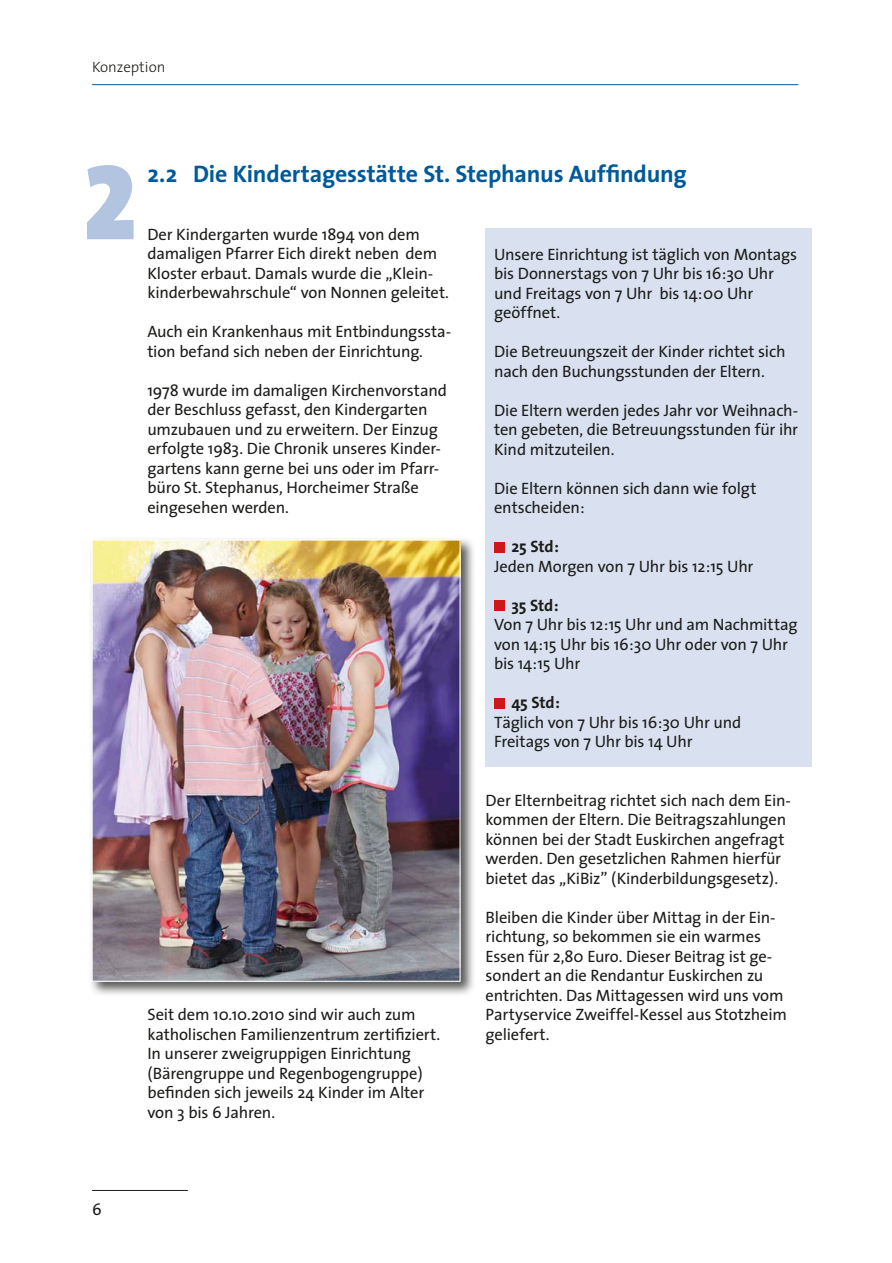
<style>
.page{position:relative;width:892px;height:1263px;background:#fff}
.page>*{position:absolute;margin:0;border:0;box-sizing:border-box;transform-origin:0 0}
.t1{font:108px "The Sans Black Caps";color:#b3c4e1}
.t2{font:700 24px "The Sans";letter-spacing:-.01em;color:#005a99}
.t3{font:16.5px/19.5px "The Sans";letter-spacing:-.01em;color:#1c1c1a}
.t4{font:700 16.5px "The Sans";letter-spacing:-.01em;color:#1c1c1a}
.t5{font:300 15px "The Sans";color:#1c1c1a}
</style>
<div class="page">
<div style="left:485px;top:228px;width:327px;height:539px;background:#d9e1f0"></div>
<hr style="left:92px;top:84px;width:706px;height:1px;background:#005a99">
<hr style="left:92px;top:1190px;width:96px;height:1px;background:#1c1c1a">
<div style="left:494px;top:542px;width:10px;height:10px;background:#cd1719"></div>
<div style="left:494px;top:601px;width:10px;height:10px;background:#cd1719"></div>
<div style="left:494px;top:698px;width:10px;height:10px;background:#cd1719"></div>
<div style="left:89px;top:536px;width:387px;height:461px;background:#1c1c1a;opacity:.75"></div>
<img style="left:94px;top:541px;width:364px;height:439px">
<p class="t5" style="left:92px;top:54px;width:75px">Konzeption</p>
<h1 class="t1" style="left:83px;top:111px;width:55px">2</h1>
<h2 class="t2" style="left:147px;top:154px;width:541px">2.2 Die Kindertagesstätte St. Stephanus Auffindung</h2>
<p class="t3" style="left:147px;top:224px;width:303px">Der Kindergarten wurde 1894 von dem damaligen Pfarrer Eich direkt neben dem Kloster erbaut. Damals wurde die „Klein&shy;kinderbewahrschule“ von Nonnen geleitet.</p>
<p class="t3" style="left:147px;top:322px;width:305px">Auch ein Krankenhaus mit Entbindungssta&shy;tion befand sich neben der Einrichtung.</p>
<p class="t3" style="left:147px;top:380px;width:301px">1978 wurde im damaligen Kirchenvorstand der Beschluss gefasst, den Kindergarten umzubauen und zu erweitern. Der Einzug erfolgte 1983. Die Chronik unseres Kinder&shy;gartens kann gerne bei uns oder im Pfarr&shy;büro St. Stephanus, Horcheimer Straße eingesehen werden.</p>
<p class="t3" style="left:494px;top:244px;width:305px">Unsere Einrichtung ist täglich von Montags bis Donnerstags von 7 Uhr bis 16:30 Uhr und Freitags von 7 Uhr bis 14:00 Uhr geöffnet.</p>
<p class="t3" style="left:494px;top:341px;width:293px">Die Betreuungszeit der Kinder richtet sich nach den Buchungsstunden der Eltern.</p>
<p class="t3" style="left:494px;top:400px;width:305px;text-align:justify">Die Eltern werden jedes Jahr vor Weihnach&shy;ten gebeten, die Betreuungsstunden für ihr Kind mitzuteilen.</p>
<p class="t3" style="left:494px;top:478px;width:264px">Die Eltern können sich dann wie folgt entscheiden:</p>
<p class="t4" style="left:511px;top:533px;width:49px">25 Std:</p>
<p class="t3" style="left:494px;top:556px;width:261px">Jeden Morgen von 7 Uhr bis 12:15 Uhr</p>
<p class="t4" style="left:511px;top:591px;width:49px">35 Std:</p>
<p class="t3" style="left:494px;top:614px;width:305px">Von 7 Uhr bis 12:15 Uhr und am Nachmittag von 14:15 Uhr bis 16:30 Uhr oder von 7 Uhr bis 14:15 Uhr</p>
<p class="t4" style="left:511px;top:689px;width:50px">45 Std:</p>
<p class="t3" style="left:494px;top:712px;width:249px">Täglich von 7 Uhr bis 16:30 Uhr und<br>Freitags von 7 Uhr bis 14 Uhr</p>
<p class="t3" style="left:92px;top:1199px;width:11px">6</p>
<p class="t3" style="left:147px;top:1004px;width:294px">Seit dem 10.10.2010 sind wir auch zum katholischen Familienzentrum zertifiziert.<br>In unserer zweigruppigen Einrichtung (Bärengruppe und Regenbogengruppe) befinden sich jeweils 24 Kinder im Alter von 3 bis 6 Jahren.</p>
<p class="t3" style="left:485px;top:790px;width:307px">Der Elternbeitrag richtet sich nach dem Ein&shy;kommen der Eltern. Die Beitragszahlungen können bei der Stadt Euskirchen angefragt werden. Den gesetzlichen Rahmen hierfür bietet das „KiBiz” (Kinderbildungsgesetz).</p>
<p class="t3" style="left:485px;top:907px;width:303px">Bleiben die Kinder über Mittag in der Ein&shy;richtung, so bekommen sie ein warmes Essen für 2,80 Euro. Dieser Beitrag ist ge&shy;sondert an die Rendantur Euskirchen zu entrichten. Das Mittagessen wird uns vom Partyservice Zweiffel-Kessel aus Stotzheim geliefert.</p>
</div>
